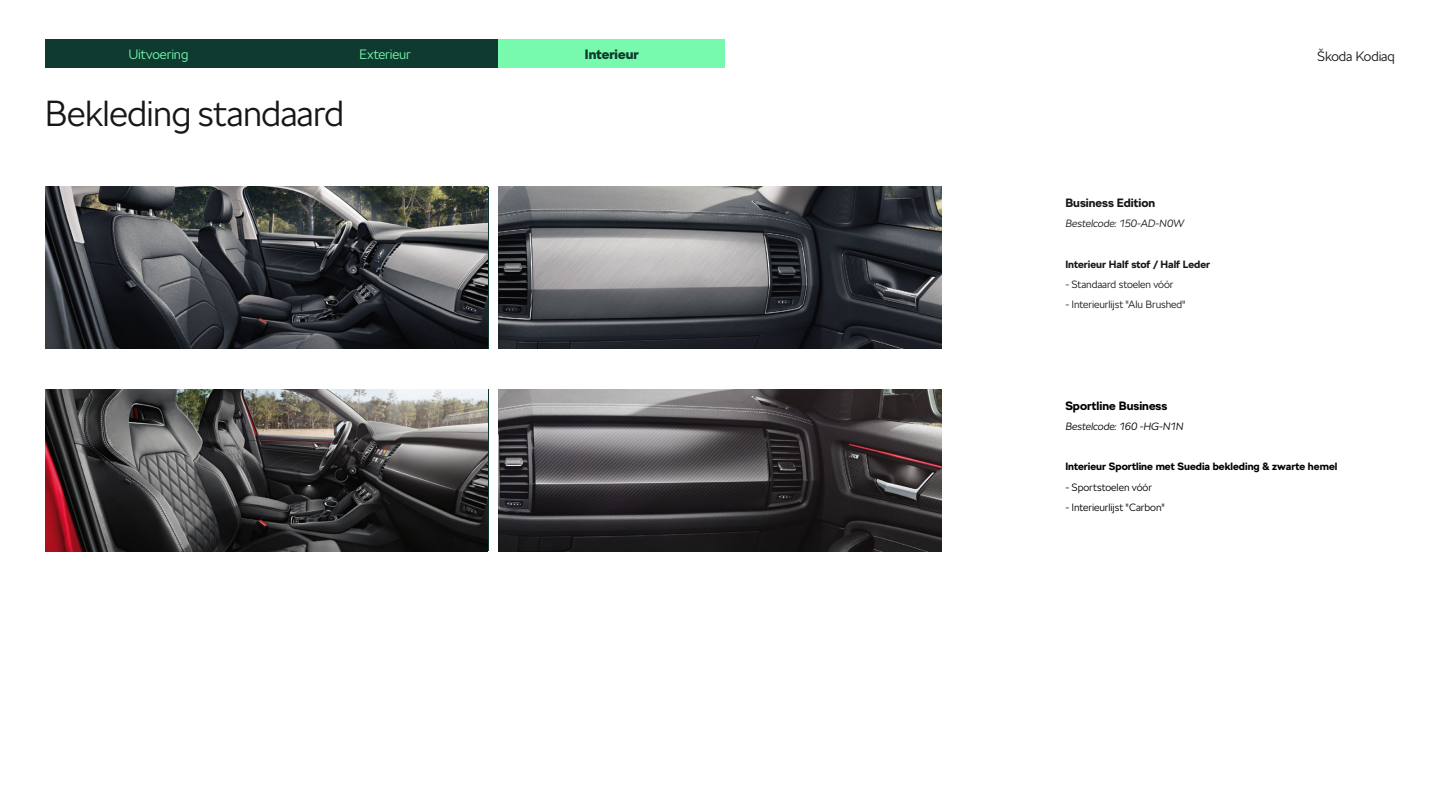
<style>
.page{position:relative;width:1440px;height:810px;background:#fff}
.page>*{position:absolute;margin:0;border:0;box-sizing:border-box;transform-origin:0 0}
.t1{font:300 36px "SKODA Next";letter-spacing:-.015em;color:#161718}
.t2{font:300 13.5px "SKODA Next";letter-spacing:-.01em;color:#78faae}
.t3{font:300 13.5px "SKODA Next";letter-spacing:-.01em;color:#161718}
.t4{font:900 13.5px "SKODA Next";color:#0e3a2f}
.t5{font:700 12px "SKODA Next";color:#000}
.t6{font:700 12px "SKODA Next";color:#161718}
.t7{font:300 10.5px "SKODA Next";letter-spacing:-.01em;color:#161718}
.t8{font:700 10.5px "SKODA Next";color:#000}
.t9{font:300 10.5px "SKODA Next";letter-spacing:-.005em;color:#000}
.t10{font:700 10.5px "SKODA Next";color:#161718}
.t11{font:italic 300 10.5px "SKODA Next";letter-spacing:-.005em;color:#161718}
.t12{font:italic 300 10.5px "SKODA Next";letter-spacing:-.005em;color:#000}
</style>
<div class="page">
<img style="left:499px;top:187px;width:442px;height:162px">
<img style="left:499px;top:389px;width:442px;height:162px">
<img style="left:45px;top:187px;width:443px;height:162px">
<img style="left:45px;top:389px;width:443px;height:162px">
<div style="left:45px;top:39px;width:227px;height:29px;background:#0e3a2f"></div>
<div style="left:272px;top:39px;width:227px;height:29px;background:#0e3a2f"></div>
<div style="left:499px;top:39px;width:226px;height:29px;background:#78faae"></div>
<p class="t2" style="left:128px;top:45px;width:62px">Uitvoering</p>
<p class="t2" style="left:359px;top:45px;width:53px">Exterieur</p>
<p class="t4" style="left:585px;top:45px;width:55px">Interieur</p>
<p class="t3" style="left:1317px;top:47px;width:79px">Škoda Kodiaq</p>
<h1 class="t1" style="left:45px;top:89px;width:301px">Bekleding standaard</h1>
<p class="t6" style="left:1065px;top:195px;width:91px">Business Edition</p>
<p class="t11" style="left:1065px;top:216px;width:120px">Bestelcode: 150-AD-N0W</p>
<p class="t10" style="left:1065px;top:257px;width:147px">Interieur Half stof / Half Leder</p>
<p class="t7" style="left:1065px;top:277px;width:110px">- Standaard stoelen vóór</p>
<p class="t7" style="left:1065px;top:297px;width:122px">- Interieurlijst "Alu Brushed"</p>
<p class="t5" style="left:1065px;top:397px;width:103px">Sportline Business</p>
<p class="t12" style="left:1065px;top:419px;width:120px">Bestelcode: 160 -HG-N1N</p>
<p class="t8" style="left:1065px;top:459px;width:274px">Interieur Sportline met Suedia bekleding &amp; zwarte hemel</p>
<p class="t9" style="left:1065px;top:480px;width:88px">- Sportstoelen vóór</p>
<p class="t9" style="left:1065px;top:500px;width:101px">- Interieurlijst "Carbon"</p>
</div>
